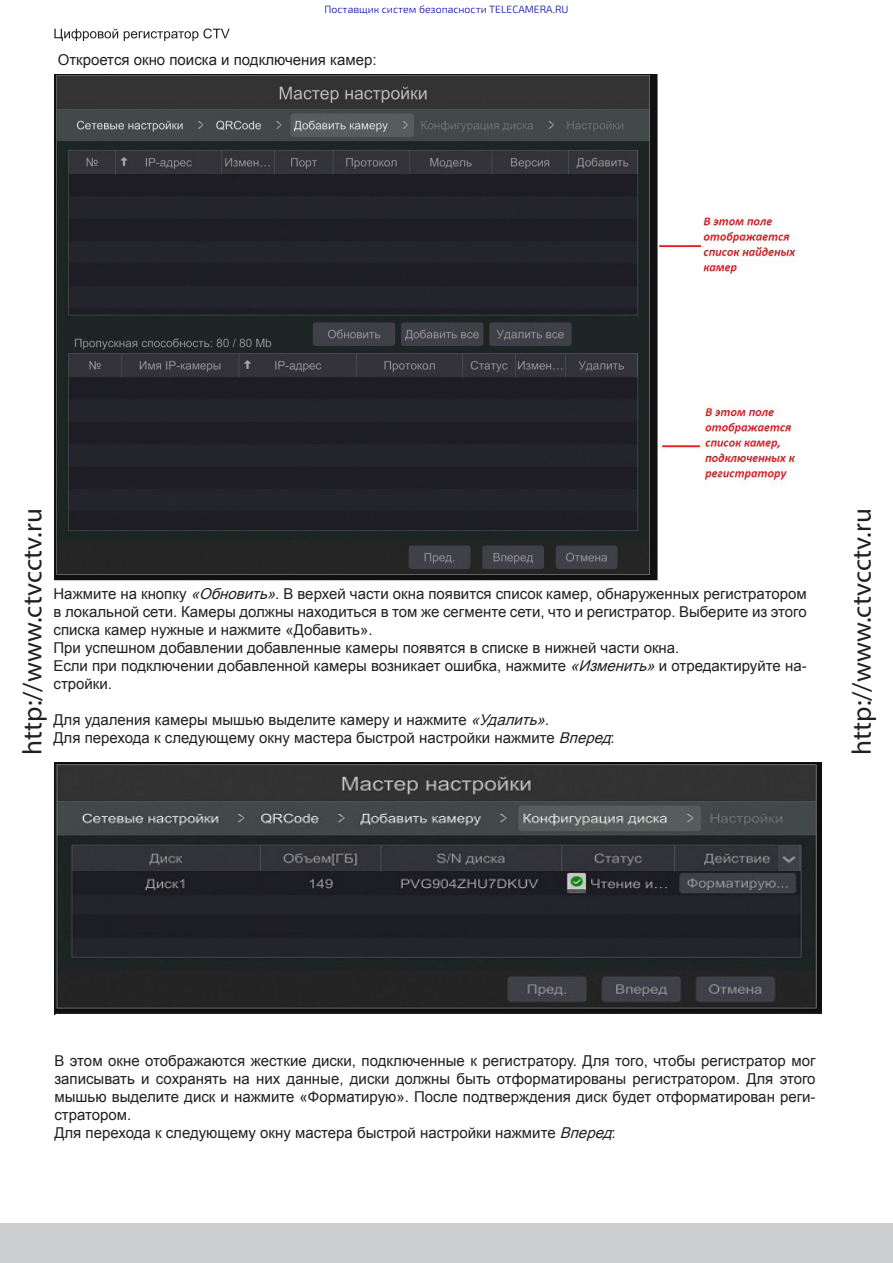
<style>
.page{position:relative;width:893px;height:1263px;background:#fff}
.page>*{position:absolute;margin:0;border:0;box-sizing:border-box;transform-origin:0 0}
.t1{font:27px "Myriad Pro";letter-spacing:.005em;color:#231f20}
.t2{font:15px/18px "Arial";color:#231f20;text-align:justify}
.t3{font:300 10.5px "Exo 2.0";color:#0000a0}
.s1{font-style:italic}
</style>
<div class="page">
<svg style="left:54px;top:28px;width:176px;height:13px"></svg>
<div style="left:0;top:1224px;width:893px;height:39px;background:#cdced0"></div>
<img style="left:54px;top:74px;width:742px;height:507px">
<img style="left:54px;top:763px;width:768px;height:252px">
<p class="t3" style="left:325px;top:5px;width:245px">Поставщик систем безопасности TELECAMERA.RU</p>
<p class="t2" style="left:58px;top:51px;width:320px">Откроется окно поиска и подключения камер:</p>
<p class="t1" style="left:16px;top:754px;width:248px;rotate:-90deg">http://www.ctvcctv.ru</p>
<p class="t1" style="left:845px;top:754px;width:248px;rotate:-90deg">http://www.ctvcctv.ru</p>
<p class="t2" style="left:53px;top:585px;width:755px">Нажмите на кнопку <span class="s1">«Обновить»</span>. В верхей части окна появится список камер, обнаруженных регистратором в локальной сети. Камеры должны находиться в том же сегменте сети, что и регистратор. Выберите из этого списка камер нужные и нажмите «Добавить».</p>
<p class="t2" style="left:53px;top:639px;width:627px">При успешном добавлении добавленные камеры появятся в списке в нижней части окна.</p>
<p class="t2" style="left:53px;top:657px;width:755px">Если при подключении добавленной камеры возникает ошибка, нажмите <span class="s1">«Изменить»</span>и отредактируйте на&shy;стройки.</p>
<p class="t2" style="left:53px;top:711px;width:502px">Для удаления камеры мышью выделите камеру и нажмите <span class="s1">«Удалить».</span></p>
<p class="t2" style="left:53px;top:729px;width:564px">Для перехода к следующему окну мастера быстрой настройки нажмите <span class="s1">Вперед</span>:</p>
<p class="t2" style="left:54px;top:1052px;width:763px">В этом окне отображаются жесткие диски, подключенные к регистратору. Для того, чтобы регистратор мог записывать и сохранять на них данные, диски должны быть отформатированы регистратором. Для этого мышью выделите диск и нажмите «Форматирую». После подтверждения диск будет отформатирован реги&shy;стратором.</p>
<p class="t2" style="left:54px;top:1124px;width:564px">Для перехода к следующему окну мастера быстрой настройки нажмите <span class="s1">Вперед</span>:</p>
</div>
